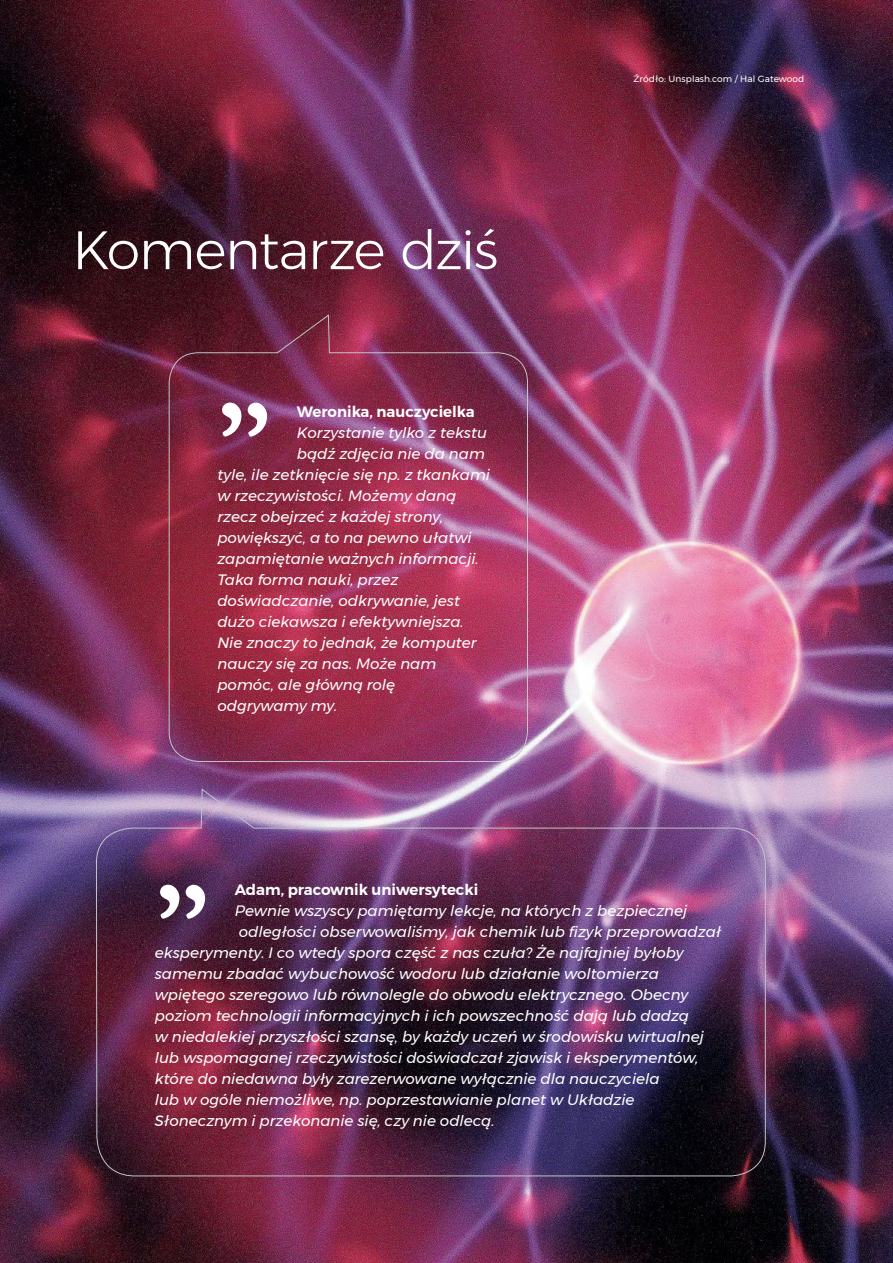
<style>
.page{position:relative;width:893px;height:1263px;background:#fff}
.page>*{position:absolute;margin:0;border:0;box-sizing:border-box;transform-origin:0 0}
.t1{font:300 54px "Montserrat";letter-spacing:-.025em;color:#fff}
.t2{font:italic 15px "Montserrat";color:#fff}
.t3{font:600 15px "Montserrat";color:#fff}
.t4{font:9px "Montserrat";letter-spacing:.01em;color:#fff}
</style>
<div class="page">
<img style="left:0;top:0;width:893px;height:1263px">
<img style="left:168px;top:314px;width:360px;height:448px">
<img style="left:96px;top:788px;width:670px;height:475px">
<svg style="left:160px;top:885px;width:45px;height:34px"></svg>
<svg style="left:222px;top:402px;width:45px;height:35px"></svg>
<h1 class="t1" style="left:72px;top:209px;width:427px">KOMENTARZE DZIŚ</h1>
<p class="t3" style="left:297px;top:400px;width:179px">Weronika, nauczycielka</p>
<p class="t2" style="left:297px;top:421px;width:192px">Korzystanie tylko z tekstu</p>
<p class="t2" style="left:297px;top:442px;width:190px">bądź zdjęcia nie da nam</p>
<p class="t2" style="left:217px;top:463px;width:274px">tyle, ile zetknięcie się np. z tkankami</p>
<p class="t2" style="left:217px;top:484px;width:240px">w rzeczywistości. Możemy daną</p>
<p class="t2" style="left:217px;top:505px;width:227px">rzecz obejrzeć z każdej strony,</p>
<p class="t2" style="left:217px;top:526px;width:256px">powiększyć, a to na pewno ułatwi</p>
<p class="t2" style="left:217px;top:547px;width:263px">zapamiętanie ważnych informacji.</p>
<p class="t2" style="left:217px;top:568px;width:182px">Taka forma nauki, przez</p>
<p class="t2" style="left:217px;top:589px;width:244px">doświadczanie, odkrywanie, jest</p>
<p class="t2" style="left:217px;top:610px;width:248px">dużo ciekawsza i efektywniejsza.</p>
<p class="t2" style="left:217px;top:631px;width:261px">Nie znaczy to jednak, że komputer</p>
<p class="t2" style="left:217px;top:652px;width:220px">nauczy się za nas. Może nam</p>
<p class="t2" style="left:217px;top:673px;width:179px">pomóc, ale główną rolę</p>
<p class="t2" style="left:217px;top:694px;width:121px">odgrywamy my.</p>
<p class="t4" style="left:634px;top:72px;width:172px">Źródło: Unsplash.com / Hal Gatewood</p>
<p class="t3" style="left:235px;top:877px;width:245px">Adam, pracownik uniwersytecki</p>
<p class="t2" style="left:235px;top:899px;width:454px">Pewnie wszyscy pamiętamy lekcje, na których z bezpiecznej</p>
<p class="t2" style="left:239px;top:920px;width:484px">odległości obserwowaliśmy, jak chemik lub fizyk przeprowadzał</p>
<p class="t2" style="left:155px;top:941px;width:530px">eksperymenty. I co wtedy spora część z nas czuła? Że najfajniej byłoby</p>
<p class="t2" style="left:155px;top:962px;width:506px">samemu zbadać wybuchowość wodoru lub działanie woltomierza</p>
<p class="t2" style="left:155px;top:983px;width:535px">wpiętego szeregowo lub równolegle do obwodu elektrycznego. Obecny</p>
<p class="t2" style="left:155px;top:1004px;width:536px">poziom technologii informacyjnych i ich powszechność dają lub dadzą</p>
<p class="t2" style="left:155px;top:1025px;width:551px">w niedalekiej przyszłości szansę, by każdy uczeń w środowisku wirtualnej</p>
<p class="t2" style="left:155px;top:1046px;width:545px">lub wspomaganej rzeczywistości doświadczał zjawisk i eksperymentów,</p>
<p class="t2" style="left:155px;top:1067px;width:506px">które do niedawna były zarezerwowane wyłącznie dla nauczyciela</p>
<p class="t2" style="left:155px;top:1088px;width:481px">lub w ogóle niemożliwe, np. poprzestawianie planet w Układzie</p>
<p class="t2" style="left:155px;top:1109px;width:341px">Słonecznym i przekonanie się, czy nie odlecą.</p>
</div>
